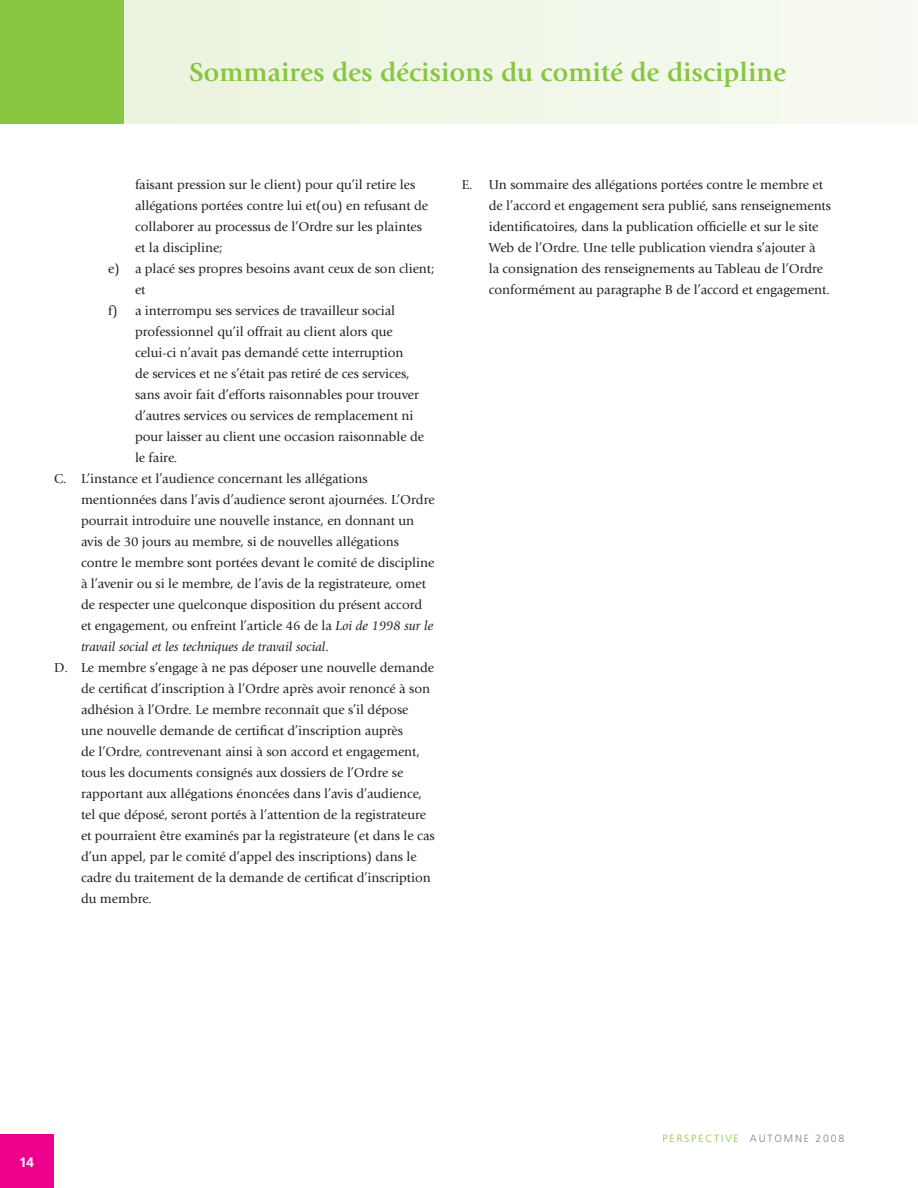
<style>
.page{position:relative;width:918px;height:1188px;background:#fff}
.page>*{position:absolute;margin:0;border:0;box-sizing:border-box;transform-origin:0 0}
.t1{font:700 27px "Giovanni Std";color:#88c540}
.t2{font:13.5px/21px "Giovanni Std";color:#231f20}
.t3{font:italic 13.5px "Giovanni Std";color:#231f20}
.t4{font:700 13.5px "Frutiger LT Std";color:#fff}
.t5{font:300 10.5px "Frutiger LT Std";letter-spacing:.17em;color:#88c540}
.s1{font-style:italic}
.s2{font-style:normal}
.s3{color:#808285}
</style>
<div class="page">
<div style="left:0;top:1135px;width:53px;height:53px;background:#ec008c"></div>
<div style="left:0;top:0;width:124px;height:124px;background:#88c540"></div>
<div style="left:124px;top:0;width:793px;height:124px;background:#f0f7e8"></div>
<h1 class="t1" style="left:189px;top:57px;width:599px">Sommaires des décisions du comité de discipline</h1>
<p class="t2" style="left:135px;top:174px;width:282px">faisant pression sur le client) pour qu’il retire les</p>
<p class="t2" style="left:135px;top:195px;width:295px">allégations portées contre lui et(ou) en refusant de</p>
<p class="t2" style="left:135px;top:216px;width:289px">collaborer au processus de l’Ordre sur les plaintes</p>
<p class="t2" style="left:135px;top:237px;width:89px">et la discipline;</p>
<p class="t2" style="left:108px;top:258px;width:328px">e) a placé ses propres besoins avant ceux de son client;</p>
<p class="t2" style="left:135px;top:279px;width:12px">et</p>
<p class="t2" style="left:108px;top:300px;width:289px">f) a interrompu ses services de travailleur social</p>
<p class="t2" style="left:135px;top:321px;width:259px">professionnel qu’il offrait au client alors que</p>
<p class="t2" style="left:135px;top:342px;width:270px">celui-ci n’avait pas demandé cette interruption</p>
<p class="t2" style="left:135px;top:363px;width:276px">de services et ne s’était pas retiré de ces services,</p>
<p class="t2" style="left:135px;top:384px;width:285px">sans avoir fait d’efforts raisonnables pour trouver</p>
<p class="t2" style="left:135px;top:405px;width:280px">d’autres services ou services de remplacement ni</p>
<p class="t2" style="left:135px;top:426px;width:291px">pour laisser au client une occasion raisonnable de</p>
<p class="t2" style="left:135px;top:447px;width:44px">le faire.</p>
<p class="t2" style="left:54px;top:468px;width:315px">C. L’instance et l’audience concernant les allégations</p>
<p class="t2" style="left:81px;top:489px;width:355px">mentionnées dans l’avis d’audience seront ajournées. L’Ordre</p>
<p class="t2" style="left:81px;top:510px;width:335px">pourrait introduire une nouvelle instance, en donnant un</p>
<p class="t2" style="left:81px;top:531px;width:320px">avis de 30 jours au membre, si de nouvelles allégations</p>
<p class="t2" style="left:81px;top:552px;width:355px">contre le membre sont portées devant le comité de discipline</p>
<p class="t2" style="left:81px;top:573px;width:347px">à l’avenir ou si le membre, de l’avis de la registrateure, omet</p>
<p class="t2" style="left:81px;top:594px;width:343px">de respecter une quelconque disposition du présent accord</p>
<p class="t2" style="left:81px;top:615px;width:354px">et engagement, ou enfreint l’article 46 de la <span class="s1">Loi de 1998 sur le</span></p>
<p class="t3" style="left:81px;top:639px;width:249px">travail social et les techniques de travail social<span class="s2">.</span></p>
<p class="t2" style="left:54px;top:657px;width:382px">D. Le membre s’engage à ne pas déposer une nouvelle demande</p>
<p class="t2" style="left:81px;top:678px;width:351px">de certificat d’inscription à l’Ordre après avoir renoncé à son</p>
<p class="t2" style="left:81px;top:699px;width:329px">adhésion à l’Ordre. Le membre reconnaît que s’il dépose</p>
<p class="t2" style="left:81px;top:720px;width:324px">une nouvelle demande de certificat d’inscription auprès</p>
<p class="t2" style="left:81px;top:741px;width:340px">de l’Ordre, contrevenant ainsi à son accord et engagement,</p>
<p class="t2" style="left:81px;top:762px;width:324px">tous les documents consignés aux dossiers de l’Ordre se</p>
<p class="t2" style="left:81px;top:783px;width:343px">rapportant aux allégations énoncées dans l’avis d’audience,</p>
<p class="t2" style="left:81px;top:804px;width:347px">tel que déposé, seront portés à l’attention de la registrateure</p>
<p class="t2" style="left:81px;top:825px;width:355px">et pourraient être examinés par la registrateure (et dans le cas</p>
<p class="t2" style="left:81px;top:846px;width:337px">d’un appel, par le comité d’appel des inscriptions) dans le</p>
<p class="t2" style="left:81px;top:867px;width:351px">cadre du traitement de la demande de certificat d’inscription</p>
<p class="t2" style="left:81px;top:888px;width:72px">du membre.</p>
<p class="t2" style="left:489px;top:174px;width:344px;text-indent:-27px">E. Un sommaire des allégations portées contre le membre et de l’accord et engagement sera publié, sans renseignements identificatoires, dans la publication officielle et sur le site Web de l’Ordre. Une telle publication viendra s’ajouter à<br>la consignation des renseignements au Tableau de l’Ordre conformément au paragraphe B de l’accord et engagement.</p>
<p class="t4" style="left:19px;top:1155px;width:17px">14</p>
<p class="t5" style="left:663px;top:1132px;width:183px">PERSPECTIVE <span class="s3">AUTOMNE 2008</span></p>
</div>
